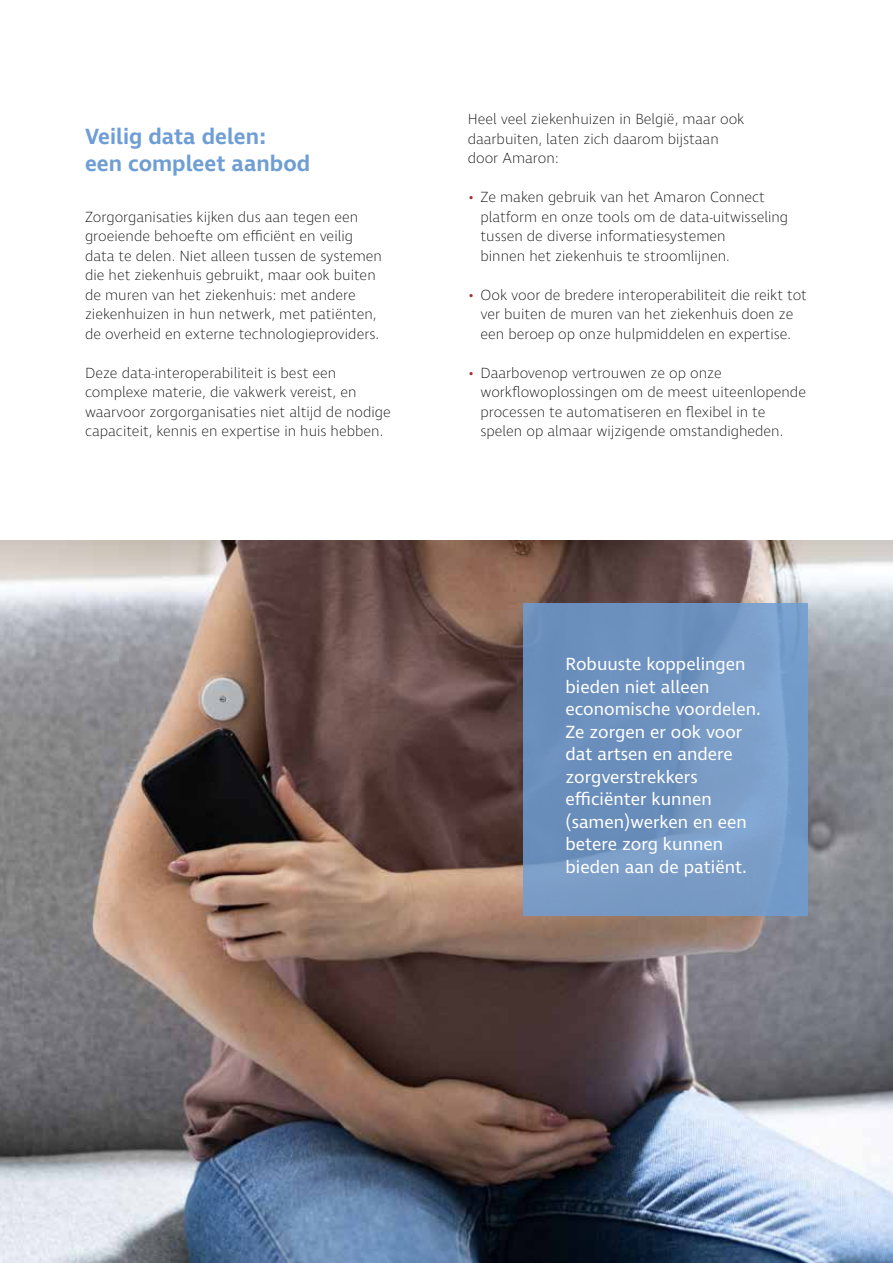
<style>
.page{position:relative;width:893px;height:1263px;background:#fff}
.page>*{position:absolute;margin:0;border:0;box-sizing:border-box;transform-origin:0 0}
.t1{font:600 22.5px/27px "Ingra";color:#6f9ed4}
.t2{font:18px/22.5px "Ingra";color:#fff}
.t3{font:200 15px/19.5px "Ingra";color:#000}
.s1{color:#a42a2e}
</style>
<div class="page">
<img style="left:0;top:540px;width:893px;height:723px">
<svg style="left:523px;top:604px;width:285px;height:312px;background:#7296c2"></svg>
<h1 class="t1" style="left:85px;top:124px;width:227px">Veilig data delen:<br>een compleet aanbod</h1>
<p class="t3" style="left:85px;top:208px;width:298px">Zorgorganisaties kijken dus aan tegen een groeiende behoefte om efficiënt en veilig data te delen. Niet alleen tussen de systemen die het ziekenhuis gebruikt, maar ook buiten de muren van het ziekenhuis: met andere ziekenhuizen in hun netwerk, met patiënten, de overheid en externe technologieproviders.</p>
<p class="t3" style="left:85px;top:364px;width:307px">Deze data-interoperabiliteit is best een complexe materie, die vakwerk vereist, en waarvoor zorgorganisaties niet altijd de nodige capaciteit, kennis en expertise in huis hebben.</p>
<p class="t3" style="left:468px;top:110px;width:278px">Heel veel ziekenhuizen in België, maar ook daarbuiten, laten zich daarom bijstaan door Amaron:</p>
<p class="t3" style="left:480px;top:188px;width:309px;text-indent:-13px"><span class="s1">•</span> Ze maken gebruik van het Amaron Connect platform en onze tools om de data-uitwisseling tussen de diverse informatiesystemen<br>binnen het ziekenhuis te stroomlijnen.</p>
<p class="t3" style="left:468px;top:286px;width:341px;text-align:center"><span class="s1">•</span> Ook voor de bredere interoperabiliteit die reikt tot ver buiten de muren van het ziekenhuis doen ze een beroep op onze hulpmiddelen en expertise.</p>
<p class="t3" style="left:480px;top:364px;width:327px;text-indent:-13px"><span class="s1">•</span> Daarbovenop vertrouwen ze op onze workflowoplossingen om de meest uiteenlopende processen te automatiseren en flexibel in te spelen op almaar wijzigende omstandigheden.</p>
<p class="t2" style="left:566px;top:654px;width:197px">Robuuste koppelingen bieden niet alleen economische voordelen.<br>Ze zorgen er ook voor dat artsen en andere zorgverstrekkers efficiënter kunnen (samen)werken en een betere zorg kunnen bieden aan de patiënt.</p>
</div>
